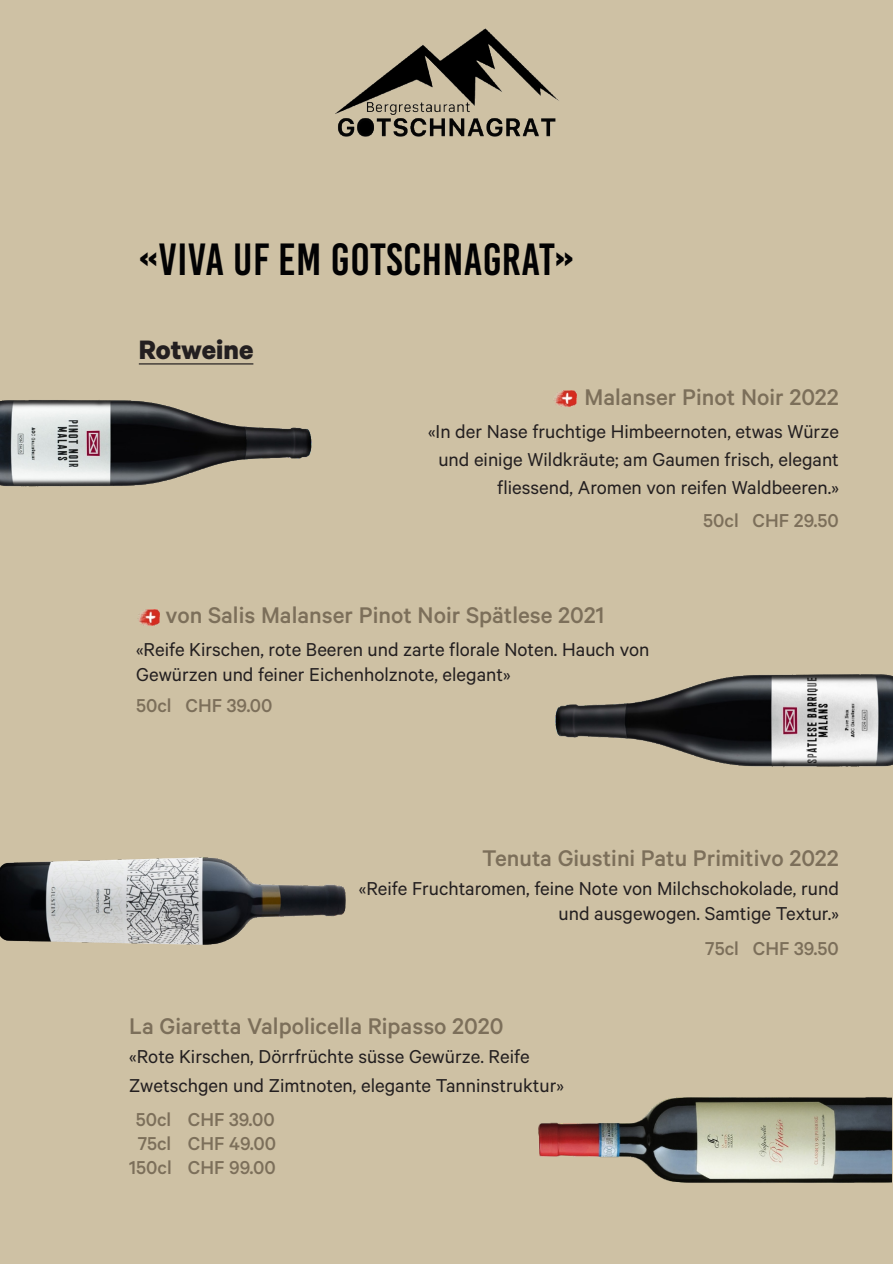
<style>
.page{position:relative;width:893px;height:1264px;background:#fff}
.page>*{position:absolute;margin:0;border:0;box-sizing:border-box;transform-origin:0 0}
.ParaStyle07_Leading_Auto{font:45px "Bebas Kai";letter-spacing:.01em;color:#020203}
.ParaStyle17_Leading_18_pts{font:700 30px "Calibre";color:#231f20}
.ParaStyle06_Leading_Auto{font:500 25.5px "Calibre";color:#7c6f5a}
.ParaStyle28_Leading_16_5_pts__FirstLine_{font:500 25.5px "Calibre";color:#7c6f5a}
.ParaStyle30_Leading_18_8_pts__Align_Just{font:500 25.5px "Calibre";color:#7c6f5a}
.ParaStyle30_Leading_18_8_pts__Align_Just-2{font:21px/28.2px "Calibre";color:#231f20;text-align:right}
.ParaStyle15_Leading_16_5_pts__Align_Just{font:21px/24.8px "Calibre";color:#231f20}
.ParaStyle33_Leading_19_5_pts{font:21px/29.2px "Calibre";color:#231f20}
.ParaStyle28_Leading_16_5_pts__FirstLine_-2{font:21px/24.8px "Calibre";color:#231f20;text-align:right}
.ParaStyle17_Leading_18_pts-2{font:500 21px "Calibre";color:#7c6f5a}
.ParaStyle34_Leading_15_8_pts{font:500 21px "Calibre";color:#7c6f5a}
.ParaStyle32_Leading_18_8_pts__FirstLine_{font:500 21px "Calibre";color:#7c6f5a}
.ParaStyle29_Leading_20_3_pts__FirstLine_{font:500 21px "Calibre";color:#7c6f5a}
.ParaStyle33_Leading_19_5_pts-2{font:500 21px "Calibre";color:#7c6f5a}
</style>
<div class="page">
<div style="left:0;top:0;width:892px;height:1263px;background:#cec1a4"></div>
<img style="left:335px;top:28px;width:224px;height:109px">
<img style="left:554px;top:390px;width:22px;height:16px">
<img style="left:137px;top:609px;width:23px;height:16px">
<img style="left:555px;top:675px;width:337px;height:92px">
<img style="left:0;top:857px;width:345px;height:88px">
<img style="left:538px;top:1097px;width:353px;height:86px">
<img style="left:0;top:400px;width:312px;height:86px">
<hr style="left:139px;top:363px;width:114px;height:1px;background:#231f20">
<p class="ParaStyle07_Leading_Auto" style="left:139px;top:235px;width:436px">«VIVA UF EM GOTSCHNAGRAT»</p>
<p class="ParaStyle17_Leading_18_pts" style="left:139px;top:331px;width:116px">Rotweine</p>
<p class="ParaStyle06_Leading_Auto" style="left:584px;top:382px;width:256px">Malanser Pinot Noir 2022</p>
<p class="ParaStyle30_Leading_18_8_pts__Align_Just-2" style="left:428px;top:416px;width:412px">«In der Nase fruchtige Himbeernoten, etwas Würze und einige Wildkräute; am Gaumen frisch, elegant fliessend, Aromen von reifen Waldbeeren.»</p>
<p class="ParaStyle32_Leading_18_8_pts__FirstLine_" style="left:703px;top:508px;width:137px">50cl CHF 29.50</p>
<p class="ParaStyle06_Leading_Auto" style="left:165px;top:600px;width:440px">von Salis Malanser Pinot Noir Spätlese 2021</p>
<p class="ParaStyle15_Leading_16_5_pts__Align_Just" style="left:136px;top:636px;width:515px">«Reife Kirschen, rote Beeren und zarte florale Noten. Hauch von<br>Gewürzen und feiner Eichenholznote, elegant»</p>
<p class="ParaStyle17_Leading_18_pts-2" style="left:136px;top:693px;width:138px">50cl CHF 39.00</p>
<p class="ParaStyle30_Leading_18_8_pts__Align_Just" style="left:482px;top:843px;width:358px">Tenuta Giustini Patu Primitivo 2022</p>
<p class="ParaStyle28_Leading_16_5_pts__FirstLine_-2" style="left:359px;top:875px;width:481px">«Reife Fruchtaromen, feine Note von Milchschokolade, rund und ausgewogen. Samtige Textur.»</p>
<p class="ParaStyle29_Leading_20_3_pts__FirstLine_" style="left:705px;top:935px;width:135px">75cl CHF 39.50</p>
<p class="ParaStyle28_Leading_16_5_pts__FirstLine_" style="left:129px;top:1010px;width:376px">La Giaretta Valpolicella Ripasso 2020</p>
<p class="ParaStyle33_Leading_19_5_pts" style="left:129px;top:1041px;width:436px">«Rote Kirschen, Dörrfrüchte süsse Gewürze. Reife<br>Zwetschgen und Zimtnoten, elegante Tanninstruktur»</p>
<p class="ParaStyle33_Leading_19_5_pts-2" style="left:136px;top:1106px;width:140px">50cl CHF 39.00</p>
<p class="ParaStyle17_Leading_18_pts-2" style="left:138px;top:1130px;width:140px">75cl CHF 49.00</p>
<p class="ParaStyle34_Leading_15_8_pts" style="left:129px;top:1154px;width:148px">150cl CHF 99.00</p>
</div>
